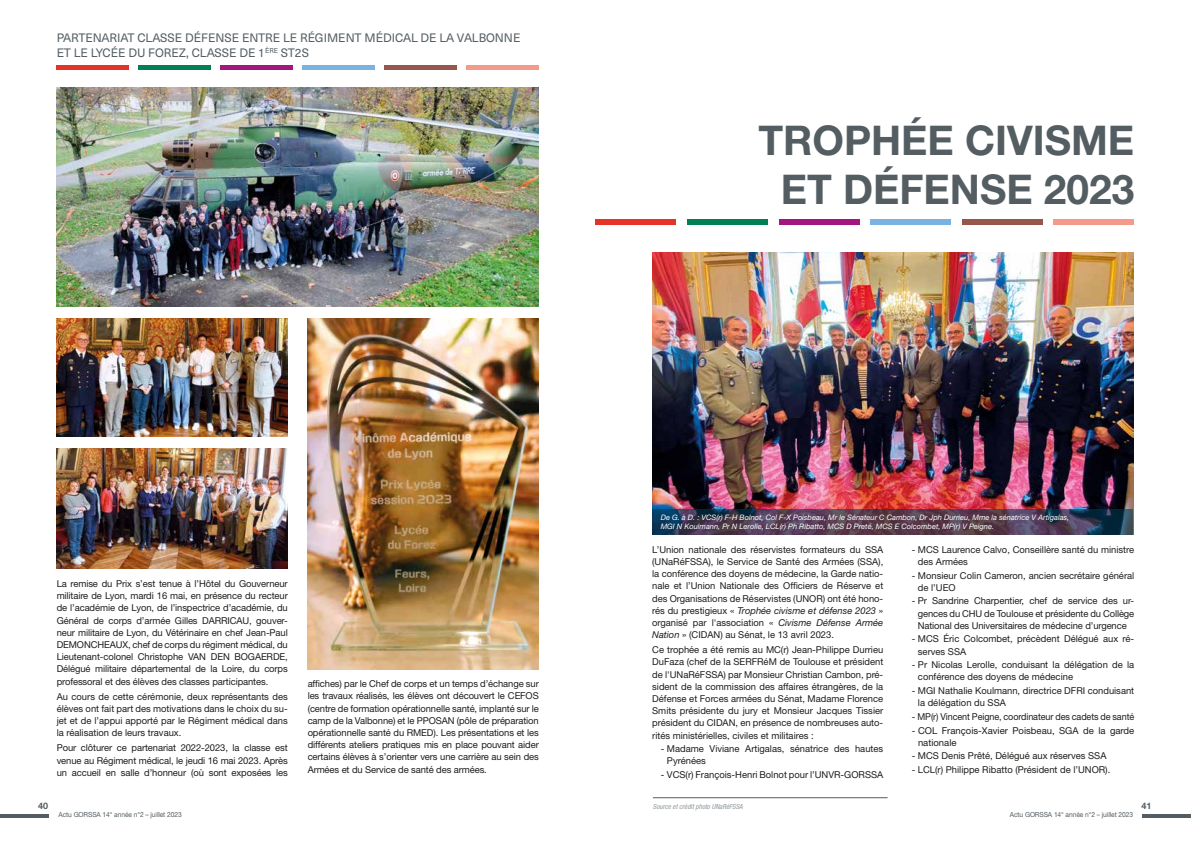
<style>
.page{position:relative;width:1191px;height:842px;background:#fff}
.page>*{position:absolute;margin:0;border:0;box-sizing:border-box;transform-origin:0 0}
.t1{font:700 41px/49.2px "Helvetica Neue LT Std";color:#535d62;text-align:center}
.t2{font:12px/14.4px "Neue Haas Unica W1 G";color:#535d62}
.t3{font:9.5px/12.2px "Helvetica Neue LT Std";color:#1d1d1b;text-align:justify}
.t4{font:9.5px "Helvetica Neue LT Std";color:#1d1d1b;scale:.95 1}
.t5{font:700 9px "Helvetica Neue LT Std";color:#535d62}
.t6{font:italic 7.5px/9px "Helvetica Neue LT Std";color:#fff}
.t7{font:7px "Helvetica Neue LT Std";letter-spacing:-.01em;color:#535d62;scale:.95 1}
.t8{font:italic condensed 7px "Helvetica Neue LT Std";color:#91989c}
.s1{font-style:italic}
</style>
<div class="page">
<img style="left:57px;top:88px;width:482px;height:219px">
<img style="left:57px;top:318px;width:231px;height:119px">
<img style="left:57px;top:448px;width:231px;height:121px">
<img style="left:308px;top:318px;width:231px;height:351px">
<div style="left:595px;top:220px;width:81px;height:5px;background:#e63329"></div>
<div style="left:687px;top:220px;width:81px;height:5px;background:#008054"></div>
<div style="left:778px;top:220px;width:81px;height:5px;background:#a4167f"></div>
<div style="left:870px;top:220px;width:81px;height:5px;background:#7ab2e1"></div>
<div style="left:961px;top:220px;width:81px;height:5px;background:#97564b"></div>
<div style="left:1053px;top:220px;width:81px;height:5px;background:#f39a8b"></div>
<hr style="left:653px;top:797px;width:234px;height:1px;background:#535d62">
<img style="left:652px;top:252px;width:481px;height:257px">
<svg style="left:652px;top:509px;width:481px;height:26px;background:#463c51"></svg>
<hr style="left:1141px;top:814px;width:50px;height:3px;background:#535d62">
<hr style="left:0;top:814px;width:49px;height:3px;background:#535d62">
<hr style="left:57px;top:65px;width:72px;height:4px;background:#e63329">
<hr style="left:139px;top:65px;width:72px;height:4px;background:#008054">
<hr style="left:220px;top:65px;width:73px;height:4px;background:#a4167f">
<hr style="left:302px;top:65px;width:73px;height:4px;background:#7ab2e1">
<hr style="left:384px;top:65px;width:73px;height:4px;background:#97564b">
<hr style="left:466px;top:65px;width:73px;height:4px;background:#f39a8b">
<p class="t2" style="left:57px;top:30px;width:465px">PARTENARIAT CLASSE DÉFENSE ENTRE LE RÉGIMENT MÉDICAL DE LA VALBONNE<br>ET LE LYCÉE DU FOREZ, CLASSE DE 1<sup>ÈRE</sup> ST2S</p>
<h1 class="t1" style="left:758px;top:115px;width:377px">TROPHÉE CIVISME<br>ET DÉFENSE 2023</h1>
<p class="t3" style="left:57px;top:577px;width:233px">La remise du Prix s’est tenue à l’Hôtel du Gouverneur militaire de Lyon, mardi 16 mai, en présence du recteur de l’académie de Lyon, de l’inspectrice d’académie, du Général de corps d’armée Gilles DARRICAU, gouver&shy;neur militaire de Lyon, du Vétérinaire en chef Jean-Paul DEMONCHEAUX, chef de corps du régiment médical, du Lieutenant-colonel Christophe VAN DEN BOGAERDE, Délégué militaire départemental de la Loire, du corps professoral et des élèves des classes participantes.</p>
<p class="t3" style="left:57px;top:690px;width:233px">Au cours de cette cérémonie, deux représentants des élèves ont fait part des motivations dans le choix du su&shy;jet et de l’appui apporté par le Régiment médical dans la réalisation de leurs travaux.</p>
<p class="t3" style="left:57px;top:742px;width:233px">Pour clôturer ce partenariat 2022-2023, la classe est venue au Régiment médical, le jeudi 16 mai 2023. Après un accueil en salle d’honneur (où sont exposées les</p>
<p class="t3" style="left:308px;top:677px;width:233px">affiches) par le Chef de corps et un temps d’échange sur les travaux réalisés, les élèves ont découvert le CEFOS (centre de formation opérationnelle santé, implanté sur le camp de la Valbonne) et le PPOSAN (pôle de préparation opérationnelle santé du RMED). Les présentations et les différents ateliers pratiques mis en place pouvant aider certains élèves à s’orienter vers une carrière au sein des Armées et du Service de santé des armées.</p>
<p class="t6" style="left:660px;top:513px;width:410px">De G. à D. : VCS(r) F-H Bolnot, Col F-X Poisbeau, Mr le Sénateur C Cambon, Dr Jph Durrieu, Mme la sénatrice V Artigalas,<br>MGI N Koulmann, Pr N Lerolle, LCL(r) Ph Ribatto, MCS D Preté, MCS E Colcombet, MP(r) V Peigne.</p>
<p class="t3" style="left:652px;top:543px;width:233px">L’Union nationale des réservistes formateurs du SSA (UNaRéFSSA), le Service de Santé des Armées (SSA), la conférence des doyens de médecine, la Garde natio&shy;nale et l’Union Nationale des Officiers de Réserve et des Organisations de Réservistes (UNOR) ont été hono&shy;rés du prestigieux « <span class="s1">Trophée civisme et défense 2023</span> » organisé par l'association « <span class="s1">Civisme Défense Armée Nation</span> » (CIDAN) au Sénat, le 13 avril 2023.</p>
<p class="t3" style="left:652px;top:644px;width:233px">Ce trophée a été remis au MC(r) Jean-Philippe Durrieu DuFaza (chef de la SERFRéM de Toulouse et président de l'UNaRéFSSA) par Monsieur Christian Cambon, pré&shy;sident de la commission des affaires étrangères, de la Défense et Forces armées du Sénat, Madame Florence Smits présidente du jury et Monsieur Jacques Tissier président du CIDAN, en présence de nombreuses auto&shy;rités ministérielles, civiles et militaires :</p>
<p class="t3" style="left:667px;top:743px;width:218px;text-indent:-6px">- Madame Viviane Artigalas, sénatrice des hautes<br>Pyrénées</p>
<p class="t3" style="left:660px;top:768px;width:224px">- VCS(r) François-Henri Bolnot pour l’UNVR-GORSSA</p>
<p class="t3" style="left:918px;top:543px;width:218px;text-indent:-6px">- MCS Laurence Calvo, Conseillère santé du ministre des Armées</p>
<p class="t3" style="left:918px;top:569px;width:218px;text-indent:-6px">- Monsieur Colin Cameron, ancien secrétaire général de l’UEO</p>
<p class="t3" style="left:917px;top:595px;width:218px;text-indent:-6px">- Pr Sandrine Charpentier, chef de service des ur&shy;gences du CHU de Toulouse et présidente du Collège National des Universitaires de médecine d’urgence</p>
<p class="t3" style="left:918px;top:633px;width:218px;text-indent:-6px">- MCS Éric Colcombet, précèdent Délégué aux ré&shy;serves SSA</p>
<p class="t3" style="left:918px;top:659px;width:218px;text-indent:-6px">- Pr Nicolas Lerolle, conduisant la délégation de la conférence des doyens de médecine</p>
<p class="t3" style="left:918px;top:684px;width:218px;text-indent:-6px">- MGI Nathalie Koulmann, directrice DFRI conduisant la délégation du SSA</p>
<p class="t4" style="left:911px;top:711px;width:236px">- MP(r) Vincent Peigne, coordinateur des cadets de santé</p>
<p class="t3" style="left:918px;top:724px;width:218px;text-indent:-6px">- COL François-Xavier Poisbeau, SGA de la garde nationale</p>
<p class="t3" style="left:911px;top:750px;width:196px">- MCS Denis Prêté, Délégué aux réserves SSA</p>
<p class="t3" style="left:911px;top:763px;width:200px">- LCL(r) Philippe Ribatto (Président de l’UNOR).</p>
<p class="t5" style="left:38px;top:800px;width:12px">40</p>
<p class="t5" style="left:1141px;top:800px;width:12px">41</p>
<p class="t8" style="left:653px;top:803px;width:91px">Source et crédit photo UNaRéFSSA</p>
<p class="t7" style="left:58px;top:810px;width:131px">Actu GORSSA 14° année n°2 – juillet 2023</p>
<p class="t7" style="left:1009px;top:810px;width:131px">Actu GORSSA 14° année n°2 – juillet 2023</p>
</div>
